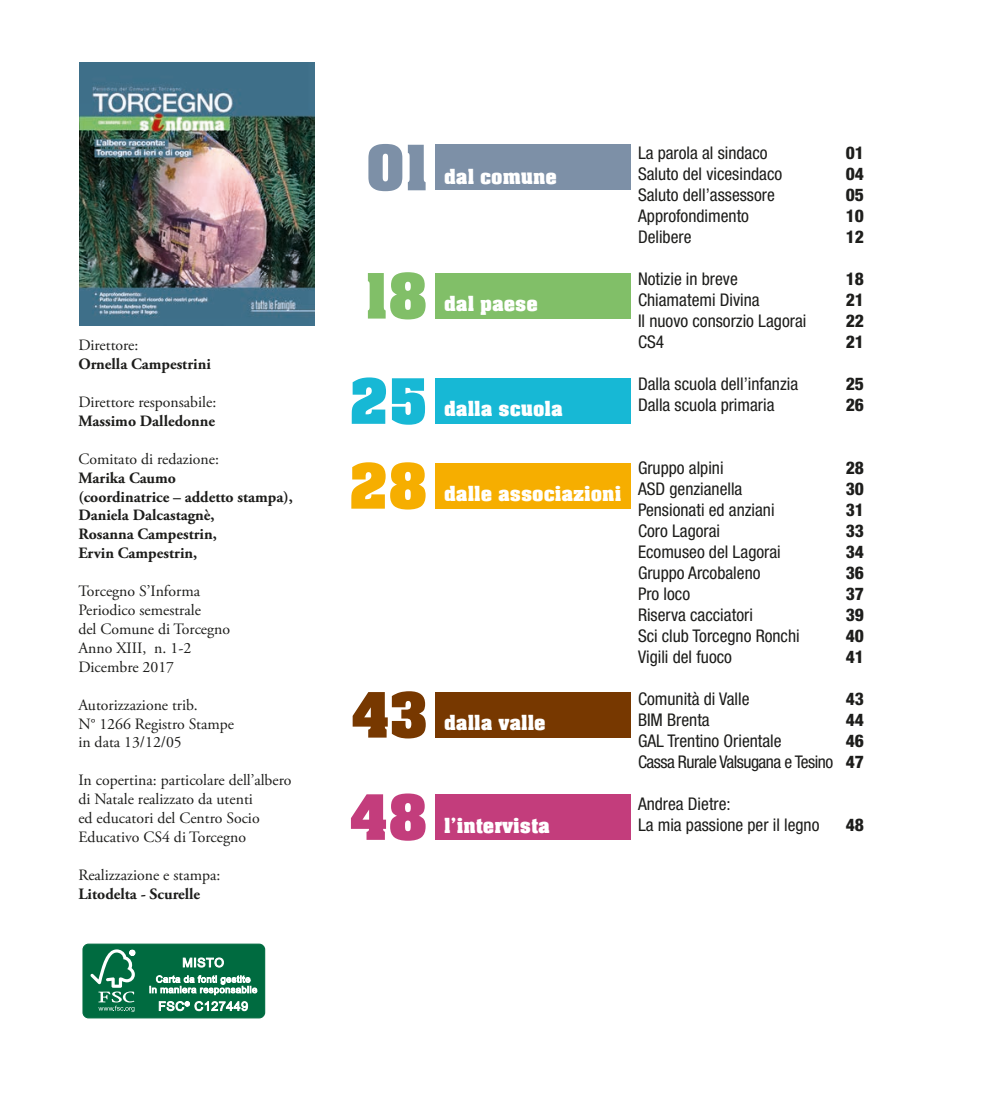
<style>
.page{position:relative;width:993px;height:1117px;background:#fff}
.page>*{position:absolute;margin:0;border:0;box-sizing:border-box;transform-origin:0 0}
.t1{font:68.25px "Aachen Bold Plain";color:#c33d7c}
.t2{font:68.25px "Aachen Bold Plain";color:#773800}
.t3{font:68.25px "Aachen Bold Plain";color:#f6ae00}
.t4{font:68.25px "Aachen Bold Plain";color:#17b8d5}
.t5{font:68.25px "Aachen Bold Plain";color:#81bf68}
.t6{font:68.25px "Aachen Bold Plain";color:#7d90a7}
.t7{font:22.75px "Aachen Bold Plain";color:#fff}
.TITOLO_INTERNO{font:condensed 17.5px "Helvetica Neue LT Std";color:#1d1d1b}
.TITOLO_INTERNO-2{font:800 condensed 17.5px "Helvetica Neue LT Std";color:#1d1d1b}
.TITOLO_INTERNO-3{font:condensed 17.5px "Helvetica Neue LT Std";letter-spacing:-.03em;color:#1d1d1b}
.t8{font:15.75px/18.9px "Adobe Garamond Pro";color:#1d1d1b}
.t9{font:700 15.75px/18.9px "Adobe Garamond Pro";color:#1d1d1b}
.s1{font-weight:800}
</style>
<div class="page">
<div style="left:435px;top:145px;width:195px;height:45px;background:#7d90a7"></div>
<div style="left:435px;top:273px;width:195px;height:45px;background:#81bf68"></div>
<div style="left:435px;top:378px;width:195px;height:45px;background:#17b8d5"></div>
<div style="left:435px;top:463px;width:195px;height:45px;background:#f6ae00"></div>
<div style="left:435px;top:692px;width:195px;height:45px;background:#773800"></div>
<div style="left:435px;top:794px;width:195px;height:45px;background:#c33d7c"></div>
<div style="left:83px;top:943px;width:181px;height:74px;background:#006b40;border-radius:6px"></div>
<div style="left:82px;top:943px;width:183px;height:74px;border:1px solid #006b40;border-radius:6px"></div>
<svg style="left:90px;top:949px;width:45px;height:62px"></svg>
<svg style="left:183px;top:957px;width:41px;height:11px"></svg>
<svg style="left:150px;top:975px;width:107px;height:19px"></svg>
<svg style="left:159px;top:1001px;width:89px;height:9px"></svg>
<img style="left:79px;top:62px;width:235px;height:264px">
<p class="t8" style="left:78px;top:336px;width:62px">Direttore:</p>
<p class="t9" style="left:78px;top:355px;width:134px">Ornella Campestrini</p>
<p class="t8" style="left:78px;top:393px;width:139px">Direttore responsabile:</p>
<p class="t9" style="left:78px;top:411px;width:138px">Massimo Dalledonne</p>
<p class="t8" style="left:78px;top:449px;width:142px">Comitato di redazione:</p>
<p class="t9" style="left:78px;top:468px;width:99px">Marika Caumo</p>
<p class="t9" style="left:78px;top:487px;width:216px">(coordinatrice – addetto stampa),<br>Daniela Dalcastagnè,</p>
<p class="t9" style="left:78px;top:525px;width:140px">Rosanna Campestrin,</p>
<p class="t9" style="left:78px;top:544px;width:120px">Ervin Campestrin,</p>
<p class="t8" style="left:78px;top:582px;width:123px">Torcegno S’Informa</p>
<p class="t8" style="left:78px;top:601px;width:124px">Periodico semestrale</p>
<p class="t8" style="left:78px;top:620px;width:153px">del Comune di Torcegno</p>
<p class="t8" style="left:78px;top:638px;width:114px">Anno XIII, n. 1-2</p>
<p class="t8" style="left:78px;top:657px;width:97px">Dicembre 2017</p>
<p class="t8" style="left:78px;top:695px;width:121px">Autorizzazione trib.</p>
<p class="t8" style="left:78px;top:714px;width:157px">N° 1266 Registro Stampe</p>
<p class="t8" style="left:78px;top:733px;width:105px">in data 13/12/05</p>
<p class="t8" style="left:78px;top:771px;width:214px">In copertina: particolare dell’albero di Natale realizzato da utenti<br>ed educatori del Centro Socio<br>Educativo CS4 di Torcegno</p>
<p class="t8" style="left:78px;top:865px;width:143px">Realizzazione e stampa:</p>
<p class="t9" style="left:78px;top:884px;width:123px">Litodelta - Scurelle</p>
<p class="t6" style="left:365px;top:130px;width:64px">01</p>
<p class="TITOLO_INTERNO" style="left:637px;top:143px;width:131px">La parola al sindaco</p>
<p class="TITOLO_INTERNO-2" style="left:845px;top:142px;width:20px">01</p>
<p class="TITOLO_INTERNO" style="left:637px;top:164px;width:146px">Saluto del vicesindaco</p>
<p class="TITOLO_INTERNO-2" style="left:845px;top:163px;width:20px">04</p>
<p class="TITOLO_INTERNO" style="left:637px;top:185px;width:138px">Saluto dell’assessore</p>
<p class="TITOLO_INTERNO-2" style="left:845px;top:184px;width:20px">05</p>
<p class="TITOLO_INTERNO" style="left:637px;top:206px;width:112px">Approfondimento</p>
<p class="TITOLO_INTERNO-2" style="left:845px;top:205px;width:20px">10</p>
<p class="TITOLO_INTERNO" style="left:637px;top:227px;width:55px">Delibere</p>
<p class="TITOLO_INTERNO-2" style="left:845px;top:226px;width:20px">12</p>
<p class="TITOLO_INTERNO" style="left:637px;top:269px;width:101px">Notizie in breve</p>
<p class="TITOLO_INTERNO-2" style="left:845px;top:268px;width:20px">18</p>
<p class="TITOLO_INTERNO" style="left:637px;top:290px;width:123px">Chiamatemi Divina</p>
<p class="TITOLO_INTERNO-2" style="left:845px;top:289px;width:20px">21</p>
<p class="TITOLO_INTERNO" style="left:637px;top:311px;width:170px">Il nuovo consorzio Lagorai</p>
<p class="TITOLO_INTERNO-2" style="left:845px;top:310px;width:20px">22</p>
<p class="TITOLO_INTERNO" style="left:637px;top:332px;width:28px">CS4</p>
<p class="TITOLO_INTERNO-2" style="left:845px;top:331px;width:20px">21</p>
<p class="TITOLO_INTERNO" style="left:637px;top:374px;width:162px">Dalla scuola dell’infanzia</p>
<p class="TITOLO_INTERNO-2" style="left:845px;top:373px;width:20px">25</p>
<p class="TITOLO_INTERNO" style="left:637px;top:395px;width:138px">Dalla scuola primaria</p>
<p class="TITOLO_INTERNO-2" style="left:845px;top:394px;width:20px">26</p>
<p class="t7" style="left:444px;top:164px;width:114px">dal comune</p>
<p class="t5" style="left:365px;top:258px;width:64px">18</p>
<p class="t7" style="left:444px;top:291px;width:95px">dal paese</p>
<p class="t4" style="left:349px;top:363px;width:80px">25</p>
<p class="t7" style="left:444px;top:396px;width:120px">dalla scuola</p>
<p class="t3" style="left:349px;top:448px;width:80px">28</p>
<p class="t2" style="left:351px;top:677px;width:78px">43</p>
<p class="t1" style="left:349px;top:779px;width:80px">48</p>
<p class="t7" style="left:444px;top:481px;width:179px">dalle associazioni</p>
<p class="t7" style="left:444px;top:709px;width:103px">dalla valle</p>
<p class="t7" style="left:444px;top:812px;width:107px">l’intervista</p>
<p class="TITOLO_INTERNO" style="left:637px;top:458px;width:87px">Gruppo alpini</p>
<p class="TITOLO_INTERNO-2" style="left:845px;top:457px;width:20px">28</p>
<p class="TITOLO_INTERNO" style="left:637px;top:479px;width:106px">ASD genzianella</p>
<p class="TITOLO_INTERNO-2" style="left:845px;top:478px;width:20px">30</p>
<p class="TITOLO_INTERNO" style="left:637px;top:500px;width:138px">Pensionati ed anziani</p>
<p class="TITOLO_INTERNO-2" style="left:845px;top:499px;width:20px">31</p>
<p class="TITOLO_INTERNO" style="left:637px;top:521px;width:84px">Coro Lagorai</p>
<p class="TITOLO_INTERNO-2" style="left:845px;top:520px;width:20px">33</p>
<p class="TITOLO_INTERNO" style="left:637px;top:542px;width:144px">Ecomuseo del Lagorai</p>
<p class="TITOLO_INTERNO-2" style="left:845px;top:541px;width:20px">34</p>
<p class="TITOLO_INTERNO" style="left:637px;top:563px;width:124px">Gruppo Arcobaleno</p>
<p class="TITOLO_INTERNO-2" style="left:845px;top:562px;width:20px">36</p>
<p class="TITOLO_INTERNO" style="left:637px;top:584px;width:54px">Pro loco</p>
<p class="TITOLO_INTERNO-2" style="left:845px;top:583px;width:20px">37</p>
<p class="TITOLO_INTERNO" style="left:637px;top:605px;width:116px">Riserva cacciatori</p>
<p class="TITOLO_INTERNO-2" style="left:845px;top:604px;width:20px">39</p>
<p class="TITOLO_INTERNO" style="left:637px;top:626px;width:163px">Sci club Torcegno Ronchi</p>
<p class="TITOLO_INTERNO-2" style="left:845px;top:625px;width:20px">40</p>
<p class="TITOLO_INTERNO" style="left:637px;top:647px;width:95px">Vigili del fuoco</p>
<p class="TITOLO_INTERNO-2" style="left:845px;top:646px;width:20px">41</p>
<p class="TITOLO_INTERNO" style="left:637px;top:689px;width:113px">Comunità di Valle</p>
<p class="TITOLO_INTERNO-2" style="left:845px;top:688px;width:20px">43</p>
<p class="TITOLO_INTERNO" style="left:637px;top:710px;width:73px">BIM Brenta</p>
<p class="TITOLO_INTERNO-2" style="left:845px;top:709px;width:20px">44</p>
<p class="TITOLO_INTERNO" style="left:637px;top:731px;width:145px">GAL Trentino Orientale</p>
<p class="TITOLO_INTERNO-2" style="left:845px;top:730px;width:20px">46</p>
<p class="TITOLO_INTERNO-3" style="left:637px;top:752px;width:227px">Cassa Rurale Valsugana e Tesino <span class="s1">47</span></p>
<p class="TITOLO_INTERNO" style="left:637px;top:794px;width:94px">Andrea Dietre:</p>
<p class="TITOLO_INTERNO" style="left:637px;top:815px;width:183px">La mia passione per il legno</p>
<p class="TITOLO_INTERNO-2" style="left:845px;top:814px;width:20px">48</p>
</div>
